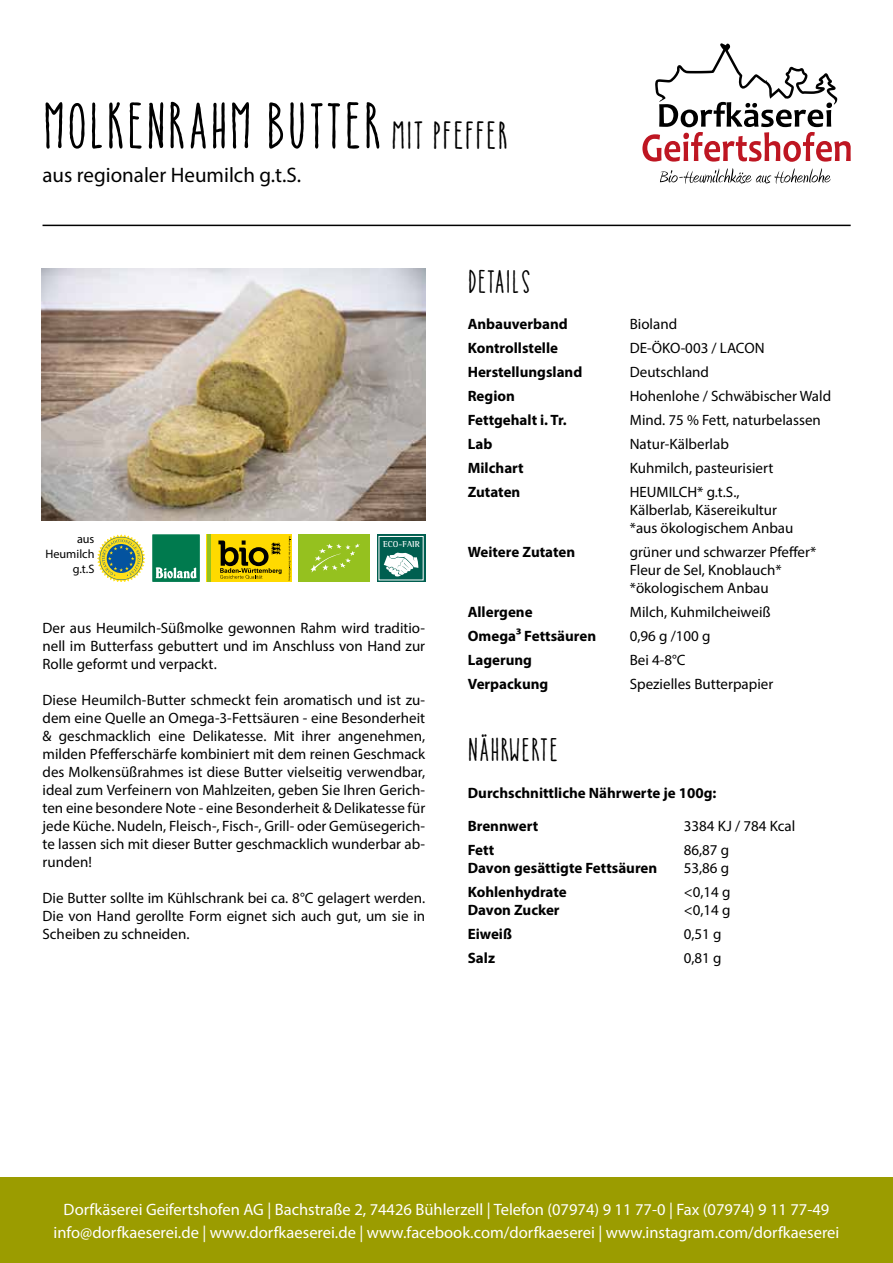
<style>
.page{position:relative;width:893px;height:1263px;background:#fff}
.page>*{position:absolute;margin:0;border:0;box-sizing:border-box;transform-origin:0 0}
.t1{font:700 60px "Catalina Anacapa Sans";letter-spacing:.02em;color:#000}
.t2{font:700 30px "Catalina Anacapa Sans";letter-spacing:.025em;color:#000}
.t3{font:21px "Myriad Pro";color:#000}
.t4{font:16.5px/22.5px "Myriad Pro";color:#fff;text-align:center}
.t5{font:15px/18px "Myriad Pro";color:#000;text-align:justify}
.t6{font:700 15px/32.5px "Myriad Pro";color:#000}
.t7{font:12.15px/14.7px "Myriad Pro";color:#000;text-align:right}
.t8{font:700 8.7px "Agfa Rotis Semi Serif";color:#fff}
.s1{font-size:36px}
</style>
<div class="page">
<svg style="left:642px;top:43px;width:209px;height:119px"></svg>
<svg style="left:660px;top:168px;width:171px;height:16px"></svg>
<hr style="left:43px;top:225px;width:808px;height:1px;background:#000">
<div style="left:0;top:1178px;width:893px;height:85px;background:#9b9c00"></div>
<img style="left:42px;top:269px;width:383px;height:251px">
<svg style="left:152px;top:534px;width:48px;height:48px;background:#1e8963"></svg>
<div style="left:207px;top:534px;width:85px;height:48px;background:#ffda00"></div>
<svg style="left:288px;top:536px;width:3px;height:45px"></svg>
<svg style="left:218px;top:540px;width:64px;height:39px"></svg>
<hr style="left:207px;top:534px;width:4px;height:48px;background:#95c11f">
<div style="left:299px;top:534px;width:71px;height:48px;background:#95c11f"></div>
<svg style="left:310px;top:543px;width:50px;height:29px"></svg>
<svg style="left:377px;top:534px;width:48px;height:48px"></svg>
<svg style="left:384px;top:552px;width:34px;height:25px"></svg>
<svg style="left:97px;top:534px;width:48px;height:48px"></svg>
<h1 class="t1" style="left:43px;top:90px;width:467px">MOLKENRAHM BUTTER <span class="s1">MIT PFEFFER</span></h1>
<h3 class="t3" style="left:43px;top:162px;width:260px">aus regionaler Heumilch g.t.S.</h3>
<p class="t7" style="left:45px;top:532px;width:50px">aus<br>Heumilch g.t.S</p>
<p class="t8" style="left:383px;top:539px;width:38px">ECO-FAIR</p>
<p class="t5" style="left:43px;top:618px;width:384px">Der aus Heumilch-Süßmolke gewonnen Rahm wird traditio&shy;nell im Butterfass gebuttert und im Anschluss von Hand zur Rolle geformt und verpackt.</p>
<p class="t5" style="left:43px;top:690px;width:384px">Diese Heumilch-Butter schmeckt fein aromatisch und ist zu&shy;dem eine Quelle an Omega-3-Fettsäuren - eine Besonderheit &amp; geschmacklich eine Delikatesse. Mit ihrer angenehmen, milden Pfefferschärfe kombiniert mit dem reinen Geschmack des Molkensüßrahmes ist diese Butter vielseitig verwendbar, ideal zum Verfeinern von Mahlzeiten, geben Sie Ihren Gerich&shy;ten eine besondere Note - eine Besonderheit &amp; Delikatesse für jede Küche. Nudeln, Fleisch-, Fisch-, Grill- oder Gemüsegerich&shy;te lassen sich mit dieser Butter geschmacklich wunderbar ab&shy;runden!</p>
<p class="t5" style="left:43px;top:888px;width:384px">Die Butter sollte im Kühlschrank bei ca. 8°C gelagert werden.<br>Die von Hand gerollte Form eignet sich auch gut, um sie in Scheiben zu schneiden.</p>
<h2 class="t2" style="left:468px;top:263px;width:65px">DETAILS</h2>
<p class="t6" style="left:468px;top:308px;width:102px">Anbauverband</p>
<p class="t5" style="left:630px;top:315px;width:49px">Bioland</p>
<p class="t6" style="left:468px;top:332px;width:92px">Kontrollstelle</p>
<p class="t5" style="left:630px;top:339px;width:136px">DE-ÖKO-003 / LACON</p>
<p class="t6" style="left:468px;top:356px;width:116px">Herstellungsland</p>
<p class="t5" style="left:630px;top:363px;width:81px">Deutschland</p>
<p class="t6" style="left:468px;top:380px;width:49px">Region</p>
<p class="t5" style="left:630px;top:387px;width:203px">Hohenlohe / Schwäbischer Wald</p>
<p class="t6" style="left:468px;top:404px;width:100px">Fettgehalt i. Tr.</p>
<p class="t5" style="left:630px;top:411px;width:193px">Mind. 75 % Fett, naturbelassen</p>
<p class="t6" style="left:468px;top:428px;width:26px">Lab</p>
<p class="t5" style="left:630px;top:435px;width:101px">Natur-Kälberlab</p>
<p class="t6" style="left:468px;top:452px;width:58px">Milchart</p>
<p class="t5" style="left:630px;top:459px;width:145px">Kuhmilch, pasteurisiert</p>
<p class="t6" style="left:468px;top:476px;width:54px">Zutaten</p>
<p class="t5" style="left:630px;top:483px;width:165px;text-align:left">HEUMILCH* g.t.S.,<br>Kälberlab, Käsereikultur *aus ökologischem Anbau</p>
<p class="t6" style="left:468px;top:536px;width:109px">Weitere Zutaten</p>
<p class="t5" style="left:630px;top:543px;width:188px;text-align:left">grüner und schwarzer Pfeffer*<br>Fleur de Sel, Knoblauch* *ökologischem Anbau</p>
<p class="t6" style="left:468px;top:596px;width:66px">Allergene</p>
<p class="t5" style="left:630px;top:603px;width:143px">Milch, Kuhmilcheiweiß</p>
<p class="t6" style="left:468px;top:620px;width:130px">Omega³ Fettsäuren</p>
<p class="t5" style="left:630px;top:627px;width:82px">0,96 g /100 g</p>
<p class="t6" style="left:468px;top:644px;width:66px">Lagerung</p>
<p class="t5" style="left:630px;top:651px;width:57px">Bei 4-8°C</p>
<p class="t6" style="left:468px;top:668px;width:82px">Verpackung</p>
<p class="t5" style="left:630px;top:675px;width:145px">Spezielles Butterpapier</p>
<h2 class="t2" style="left:468px;top:732px;width:92px">NÄHRWERTE</h2>
<p class="t6" style="left:468px;top:776px;width:250px">Durchschnittliche Nährwerte je 100g:<br>Brennwert</p>
<p class="t5" style="left:684px;top:816px;width:113px">3384 KJ / 784 Kcal</p>
<p class="t6" style="left:468px;top:833px;width:28px">Fett</p>
<p class="t5" style="left:684px;top:840px;width:47px">86,87 g</p>
<p class="t6" style="left:468px;top:851px;width:191px">Davon gesättigte Fettsäuren</p>
<p class="t5" style="left:684px;top:858px;width:47px">53,86 g</p>
<p class="t6" style="left:468px;top:875px;width:100px">Kohlenhydrate</p>
<p class="t5" style="left:684px;top:882px;width:48px">&lt;0,14 g</p>
<p class="t6" style="left:468px;top:893px;width:93px">Davon Zucker</p>
<p class="t5" style="left:684px;top:900px;width:48px">&lt;0,14 g</p>
<p class="t6" style="left:468px;top:917px;width:46px">Eiweiß</p>
<p class="t5" style="left:684px;top:924px;width:39px">0,51 g</p>
<p class="t6" style="left:468px;top:941px;width:29px">Salz</p>
<p class="t5" style="left:684px;top:948px;width:39px">0,81 g</p>
<p class="t4" style="left:54px;top:1198px;width:787px">Dorfkäserei Geifertshofen AG | Bachstraße 2, 74426 Bühlerzell | Telefon (07974) 9 11 77-0 | Fax (07974) 9 11 77-49 info@dorfkaeserei.de | www.dorfkaeserei.de | www.facebook.com/dorfkaeserei | www.instagram.com/dorfkaeserei</p>
</div>
